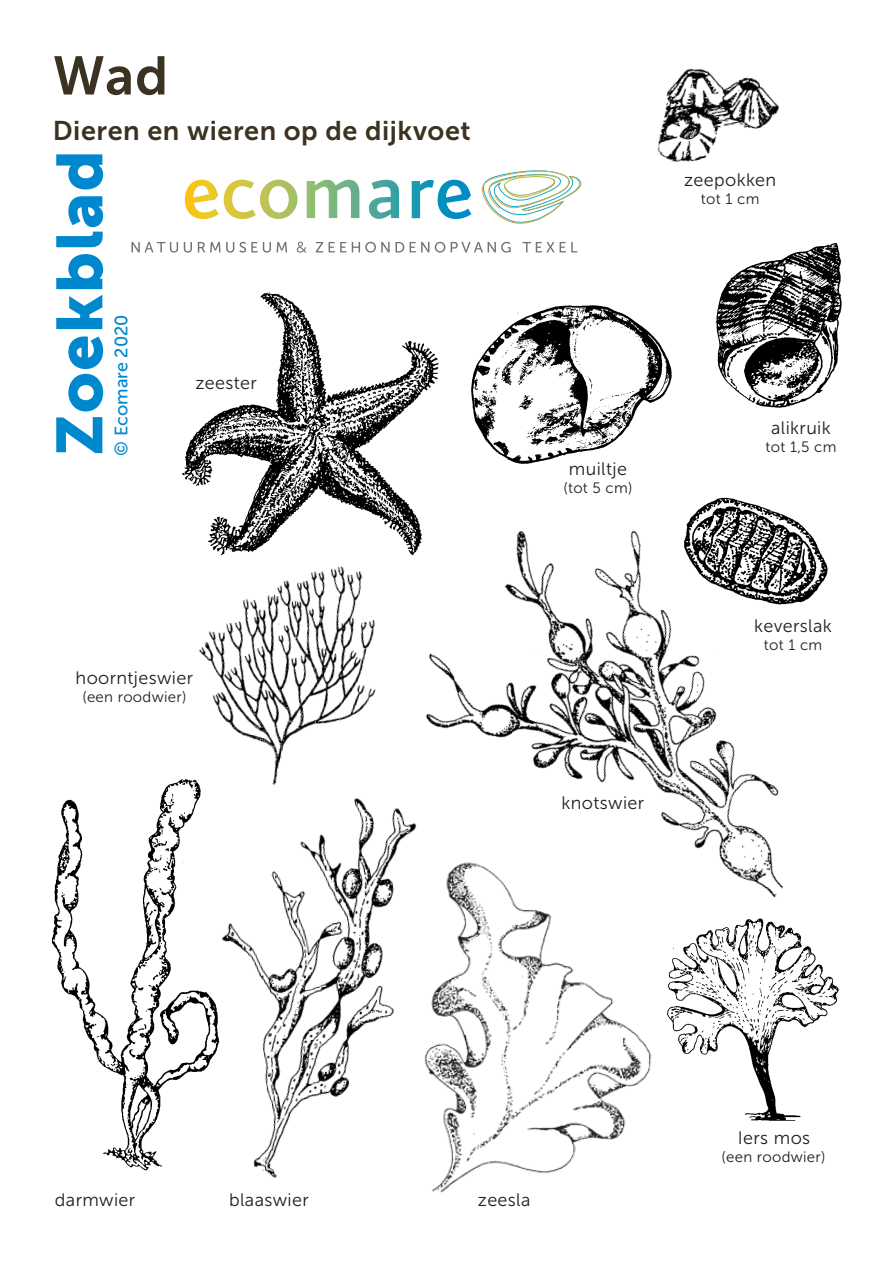
<style>
.page{position:relative;width:893px;height:1263px;background:#fff}
.page>*{position:absolute;margin:0;border:0;box-sizing:border-box;transform-origin:0 0}
.t1{font:64.5px "Museo Sans 900";letter-spacing:.02em;color:#0088ce}
.t2{font:54px "Museo Sans 700";color:#3b3221}
.t3{font:27px "Museo Sans 700";letter-spacing:.02em;color:#3b3221}
.t4{font:18px "Museo Sans 300";letter-spacing:.02em;color:#231f20}
.t5{font:18px "Museo Sans 500";color:#0088ce}
.t6{font:15px "Museo Sans 300";letter-spacing:.02em;color:#231f20}
</style>
<div class="page">
<svg style="left:131px;top:242px;width:47px;height:11px"></svg>
<svg style="left:184px;top:170px;width:398px;height:83px"></svg>
<img style="left:183px;top:291px;width:256px;height:246px">
<img style="left:657px;top:68px;width:122px;height:94px">
<img style="left:471px;top:305px;width:201px;height:159px">
<img style="left:715px;top:243px;width:127px;height:165px">
<img style="left:199px;top:537px;width:177px;height:248px">
<img style="left:384px;top:471px;width:399px;height:427px">
<img style="left:667px;top:918px;width:172px;height:203px">
<img style="left:222px;top:785px;width:257px;height:393px">
<img style="left:413px;top:856px;width:248px;height:337px">
<img style="left:52px;top:776px;width:169px;height:395px">
<img style="left:683px;top:496px;width:145px;height:111px">
<h2 class="t2" style="left:53px;top:46px;width:117px">Wad</h2>
<h3 class="t3" style="left:53px;top:115px;width:419px">Dieren en wieren op de dijkvoet</h3>
<h1 class="t1" style="left:43px;top:456px;width:307px;rotate:-90deg">Zoekblad</h1>
<p class="t5" style="left:112px;top:456px;width:143px;rotate:-90deg">© Ecomare 2020</p>
<p class="t4" style="left:195px;top:373px;width:63px">zeester</p>
<p class="t4" style="left:76px;top:668px;width:119px">hoorntjeswier</p>
<p class="t6" style="left:82px;top:688px;width:105px">(een roodwier)</p>
<p class="t4" style="left:684px;top:170px;width:94px">zeepokken</p>
<p class="t6" style="left:701px;top:190px;width:60px">tot 1 cm</p>
<p class="t4" style="left:569px;top:459px;width:60px">muiltje</p>
<p class="t6" style="left:563px;top:480px;width:71px">(tot 5 cm)</p>
<p class="t4" style="left:561px;top:793px;width:84px">knotswier</p>
<p class="t4" style="left:771px;top:419px;width:61px">alikruik</p>
<p class="t6" style="left:765px;top:439px;width:73px">tot 1,5 cm</p>
<p class="t4" style="left:754px;top:616px;width:79px">keverslak</p>
<p class="t6" style="left:764px;top:637px;width:60px">tot 1 cm</p>
<p class="t4" style="left:55px;top:1190px;width:82px">darmwier</p>
<p class="t4" style="left:229px;top:1190px;width:81px">blaaswier</p>
<p class="t4" style="left:478px;top:1190px;width:54px">zeesla</p>
<p class="t4" style="left:738px;top:1127px;width:74px">Iers mos</p>
<p class="t6" style="left:721px;top:1148px;width:105px">(een roodwier)</p>
</div>
